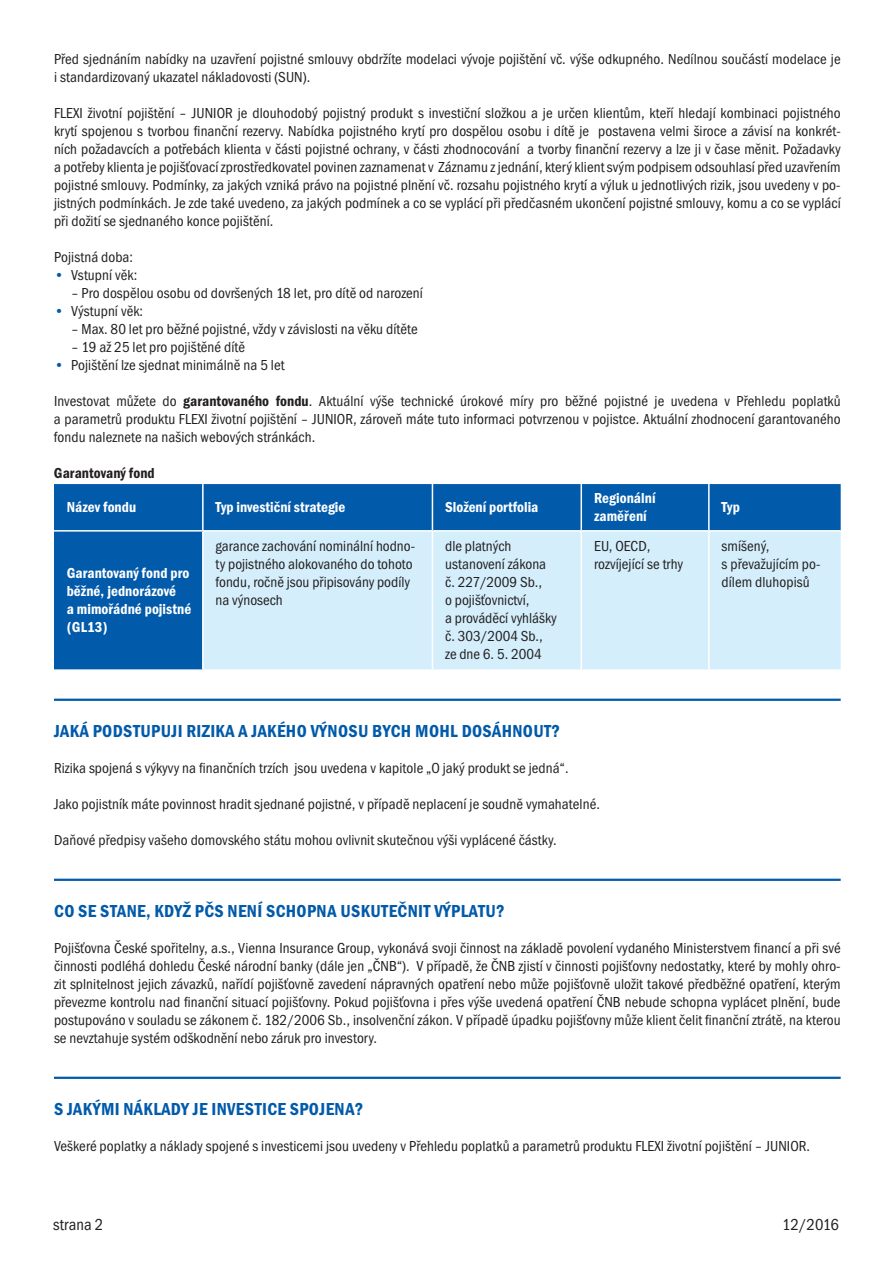
<style>
.page{position:relative;width:893px;height:1263px;background:#fff}
.page>*{position:absolute;margin:0;border:0;box-sizing:border-box;transform-origin:0 0}
.t1{font:18px "Franklin Got Itc TOT Dem Con";letter-spacing:.02em;color:#015aaa}
.t2{font:16.5px "Franklin Got Itc TOT Boo Con";letter-spacing:.005em;color:#231f20}
.t3{font:15px/18px "Franklin Got Itc TOT Boo Con";letter-spacing:.005em;color:#231f20}
.t4{font:15px/18px "Franklin Got Itc TOT Dem Con";letter-spacing:.005em;color:#fff}
.t5{font:15px "Franklin Got Itc TOT Dem Con";letter-spacing:.005em;color:#231f20}
.s1{color:#015aaa}
.s2{font-family:"Franklin Got Itc TOT Dem Con"}
</style>
<div class="page">
<div style="left:54px;top:484px;width:787px;height:185px;background:#015aaa"></div>
<div style="left:204px;top:532px;width:637px;height:137px;background:#d4effb"></div>
<hr style="left:202px;top:484px;width:2px;height:46px;background:#fff">
<hr style="left:432px;top:484px;width:1px;height:46px;background:#fff">
<hr style="left:580px;top:484px;width:2px;height:46px;background:#fff">
<hr style="left:708px;top:484px;width:2px;height:46px;background:#fff">
<hr style="left:54px;top:530px;width:149px;height:2px;background:#fff">
<hr style="left:203px;top:530px;width:229px;height:2px;background:#fff">
<hr style="left:202px;top:532px;width:2px;height:137px;background:#fff">
<hr style="left:432px;top:530px;width:149px;height:2px;background:#fff">
<hr style="left:432px;top:532px;width:1px;height:137px;background:#fff">
<hr style="left:581px;top:530px;width:128px;height:2px;background:#fff">
<hr style="left:580px;top:532px;width:2px;height:137px;background:#fff">
<hr style="left:709px;top:530px;width:132px;height:2px;background:#fff">
<hr style="left:708px;top:532px;width:2px;height:137px;background:#fff">
<hr style="left:54px;top:699px;width:787px;height:2px;background:#015aaa">
<hr style="left:54px;top:879px;width:787px;height:2px;background:#015aaa">
<hr style="left:54px;top:1077px;width:787px;height:2px;background:#015aaa">
<p class="t3" style="left:54px;top:50px;width:788px">Před sjednáním nabídky na uzavření pojistné smlouvy obdržíte modelaci vývoje pojištění vč. výše odkupného. Nedílnou součástí modelace je i standardizovaný ukazatel nákladovosti (SUN).</p>
<p class="t3" style="left:54px;top:104px;width:788px;text-align:justify">FLEXI životní pojištění – JUNIOR je dlouhodobý pojistný produkt s investiční složkou a je určen klientům, kteří hledají kombinaci pojistného krytí spojenou s tvorbou finanční rezervy. Nabídka pojistného krytí pro dospělou osobu i dítě je postavena velmi široce a závisí na konkrét&shy;ních požadavcích a potřebách klienta v části pojistné ochrany, v části zhodnocování a tvorby finanční rezervy a lze ji v čase měnit. Požadavky a potřeby klienta je pojišťovací zprostředkovatel povinen zaznamenat v Záznamu z jednání, který klient svým podpisem odsouhlasí před uzavřením pojistné smlouvy. Podmínky, za jakých vzniká právo na pojistné plnění vč. rozsahu pojistného krytí a výluk u jednotlivých rizik, jsou uvedeny v po&shy;jistných podmínkách. Je zde také uvedeno, za jakých podmínek a co se vyplácí při předčasném ukončení pojistné smlouvy, komu a co se vyplácí při dožití se sjednaného konce pojištění.</p>
<p class="t3" style="left:54px;top:248px;width:81px">Pojistná doba:</p>
<p class="t3" style="left:54px;top:266px;width:85px"><span class="s1">•</span> Vstupní věk:</p>
<p class="t3" style="left:71px;top:284px;width:353px">– Pro dospělou osobu od dovršených 18 let, pro dítě od narození</p>
<p class="t3" style="left:54px;top:302px;width:91px"><span class="s1">•</span> Výstupní věk:</p>
<p class="t3" style="left:71px;top:320px;width:348px">– Max. 80 let pro běžné pojistné, vždy v závislosti na věku dítěte</p>
<p class="t3" style="left:71px;top:338px;width:176px">– 19 až 25 let pro pojištěné dítě</p>
<p class="t3" style="left:54px;top:356px;width:232px"><span class="s1">•</span> Pojištění lze sjednat minimálně na 5 let</p>
<p class="t3" style="left:54px;top:392px;width:788px;text-align:justify">Investovat můžete do <span class="s2">garantovaného fondu</span>. Aktuální výše technické úrokové míry pro běžné pojistné je uvedena v Přehledu poplatků a parametrů produktu FLEXI životní pojištění – JUNIOR, zároveň máte tuto informaci potvrzenou v pojistce. Aktuální zhodnocení garantovaného fondu naleznete na našich webových stránkách.</p>
<p class="t5" style="left:54px;top:464px;width:102px">Garantovaný fond</p>
<p class="t4" style="left:67px;top:498px;width:71px">Název fondu</p>
<p class="t4" style="left:216px;top:498px;width:131px">Typ investiční strategie</p>
<p class="t4" style="left:445px;top:498px;width:95px">Složení portfolia</p>
<p class="t4" style="left:594px;top:489px;width:63px">Regionální zaměření</p>
<p class="t4" style="left:722px;top:498px;width:20px">Typ</p>
<p class="t4" style="left:67px;top:565px;width:126px">Garantovaný fond pro běžné, jednorázové<br>a mimořádné pojistné (GL13)</p>
<p class="t3" style="left:216px;top:538px;width:201px">garance zachování nominální hodno&shy;ty pojistného alokovaného do tohoto fondu, ročně jsou připisovány podíly na výnosech</p>
<p class="t3" style="left:445px;top:538px;width:113px">dle platných ustanovení zákona č. 227/2009 Sb.,<br>o pojišťovnictví,<br>a prováděcí vyhlášky č. 303/2004 Sb., ze dne 6. 5. 2004</p>
<p class="t3" style="left:594px;top:538px;width:91px">EU, OECD, rozvíjející se trhy</p>
<p class="t3" style="left:722px;top:538px;width:100px">smíšený,<br>s převažujícím po&shy;dílem dluhopisů</p>
<p class="t1" style="left:54px;top:721px;width:96px">Jaká po dstupuji</p>
<p class="t1" style="left:186px;top:721px;width:152px">rizika a jakého výnosu</p>
<p class="t1" style="left:372px;top:721px;width:189px">bych mohl dosáhnout?</p>
<p class="t3" style="left:54px;top:759px;width:516px">Rizika spojená s výkyvy na finančních trzích jsou uvedena v kapitole „O jaký produkt se jedná“.</p>
<p class="t3" style="left:54px;top:795px;width:547px">Jako pojistník máte povinnost hradit sjednané pojistné, v případě neplacení je soudně vymahatelné.</p>
<p class="t3" style="left:54px;top:831px;width:504px">Daňové předpisy vašeho domovského státu mohou ovlivnit skutečnou výši vyplácené částky.</p>
<p class="t1" style="left:54px;top:901px;width:344px">Co se stane, když PČS nen í schopna us kutečni</p>
<p class="t1" style="left:423px;top:901px;width:83px">t výplatu?</p>
<p class="t3" style="left:54px;top:939px;width:788px;text-align:justify">Pojišťovna České spořitelny, a.s., Vienna Insurance Group, vykonává svoji činnost na základě povolení vydaného Ministerstvem financí a při své činnosti podléhá dohledu České národní banky (dále jen „ČNB“). V případě, že ČNB zjistí v činnosti pojišťovny nedostatky, které by mohly ohro&shy;zit splnitelnost jejich závazků, nařídí pojišťovně zavedení nápravných opatření nebo může pojišťovně uložit takové předběžné opatření, kterým převezme kontrolu nad finanční situací pojišťovny. Pokud pojišťovna i přes výše uvedená opatření ČNB nebude schopna vyplácet plnění, bude postupováno v souladu se zákonem č. 182/2006 Sb., insolvenční zákon. V případě úpadku pojišťovny může klient čelit finanční ztrátě, na kterou se nevztahuje systém odškodnění nebo záruk pro investory.</p>
<p class="t1" style="left:54px;top:1099px;width:246px">S jakými náklady je investice spojen</p>
<p class="t1" style="left:345px;top:1099px;width:20px">a?</p>
<p class="t3" style="left:54px;top:1137px;width:758px">Veškeré poplatky a náklady spojené s investicemi jsou uvedeny v Přehledu poplatků a parametrů produktu FLEXI životní pojištění – JUNIOR.</p>
<p class="t2" style="left:53px;top:1215px;width:52px">strana 2</p>
<p class="t2" style="left:782px;top:1215px;width:58px">12/2016</p>
</div>
